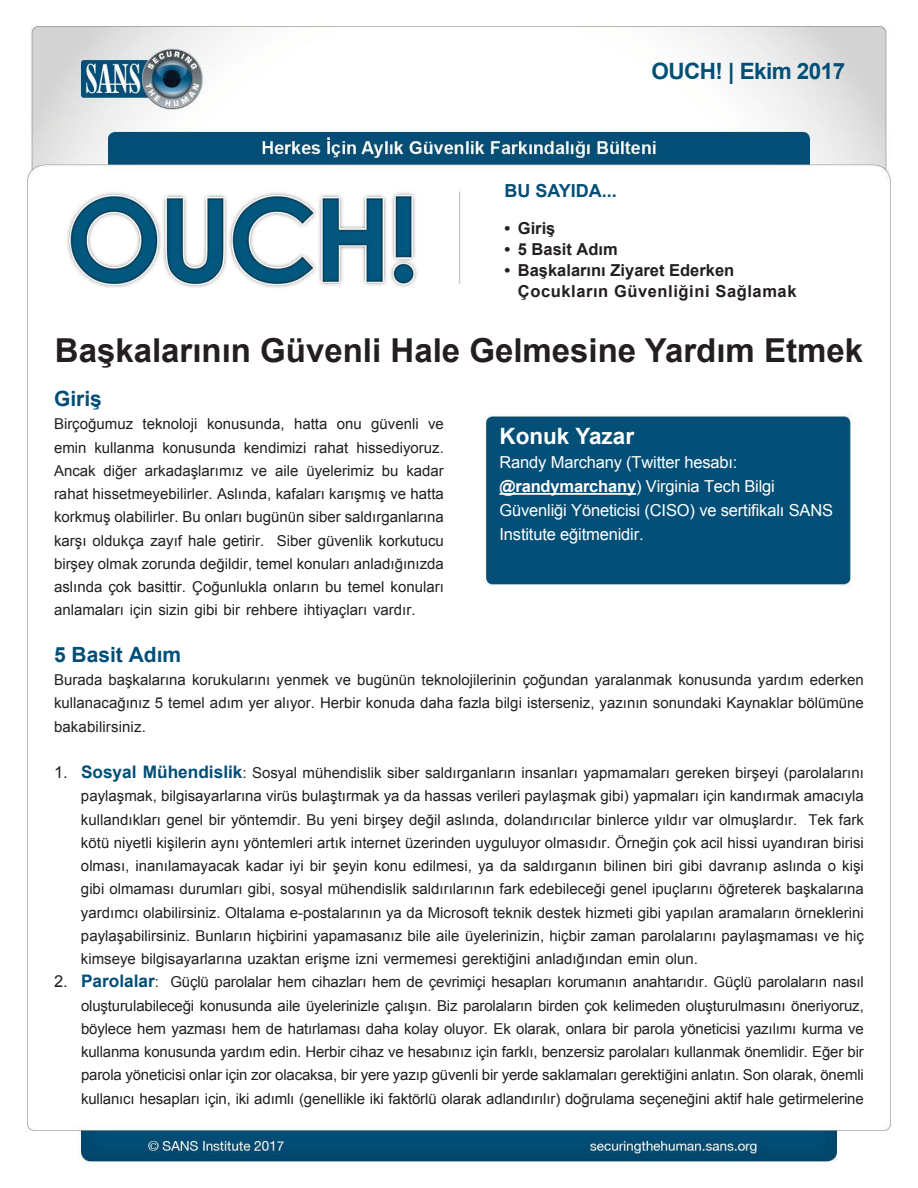
<style>
.page{position:relative;width:918px;height:1188px;background:#fff}
.page>*{position:absolute;margin:0;border:0;box-sizing:border-box;transform-origin:0 0}
.t1{font:700 33px "Arial";color:#231f20}
.t2{font:700 22.5px "Arial";letter-spacing:-.025em;color:#004f77}
.t3{font:700 22.5px "Arial";color:#fff}
.MainText{font:700 21px "Arial";color:#024e77}
.t4{font:700 18px "Arial";color:#024e77}
.t5{font:700 17.25px "Arial";color:#024e77}
.t6{font:16.5px/24px "Arial";letter-spacing:-.01em;color:#fff}
.MainText-2{font:700 16.5px "Arial";color:#231f20}
.MainText-3{font:700 16.5px "Arial";letter-spacing:.035em;color:#231f20}
.t7{font:16.5px "Arial";color:#231f20}
.MainText-4{font:15px/23.2px "Arial";color:#231f20}
.s1{font-weight:700}
</style>
<div class="page">
<img style="left:26px;top:25px;width:865px;height:1139px">
<hr style="left:500px;top:493px;width:136px;height:2px;background:#fff">
<p class="t2" style="left:652px;top:56px;width:195px">OUCH! | Ekim 2017</p>
<p class="t4" style="left:504px;top:178px;width:114px">BU SAYIDA...</p>
<p class="MainText-2" style="left:504px;top:217px;width:7px">•</p>
<p class="MainText-2" style="left:504px;top:238px;width:7px">•</p>
<p class="MainText-2" style="left:518px;top:217px;width:39px">Giriş</p>
<p class="MainText-2" style="left:518px;top:238px;width:101px">5 Basit Adım</p>
<p class="MainText-2" style="left:504px;top:259px;width:7px">•</p>
<p class="MainText-2" style="left:518px;top:259px;width:218px">Başkalarını Ziyaret Ederken</p>
<p class="MainText-3" style="left:518px;top:280px;width:280px">Çocukların Güvenliğini Sağlamak</p>
<p class="t1" style="left:55px;top:328px;width:810px">Başkalarının Güvenli Hale Gelmesine Yardım Etmek</p>
<p class="MainText" style="left:54px;top:385px;width:49px">Giriş</p>
<p class="MainText-4" style="left:371px;top:413px;width:49px">güvenli</p>
<p class="MainText-4" style="left:54px;top:413px;width:81px">Birçoğumuz</p>
<p class="MainText-4" style="left:143px;top:413px;width:57px">teknoloji</p>
<p class="MainText-4" style="left:207px;top:413px;width:79px">konusunda,</p>
<p class="MainText-4" style="left:294px;top:413px;width:35px">hatta</p>
<p class="MainText-4" style="left:337px;top:413px;width:27px">onu</p>
<p class="MainText-4" style="left:428px;top:413px;width:17px">ve</p>
<p class="t3" style="left:500px;top:421px;width:136px">Konuk Yazar</p>
<p class="t6" style="left:500px;top:451px;width:240px">Randy Marchany (Twitter hesabı:</p>
<p class="t6" style="left:500px;top:475px;width:335px"><span class="s1">@randymarchany</span>) Virginia Tech Bilgi<br>Güvenliği Yöneticisi (CISO) ve sertifikalı SANS<br>Institute eğitmenidir.</p>
<p class="MainText-4" style="left:54px;top:436px;width:34px">emin</p>
<p class="MainText-4" style="left:94px;top:436px;width:62px">kullanma</p>
<p class="MainText-4" style="left:162px;top:436px;width:75px">konusunda</p>
<p class="MainText-4" style="left:244px;top:436px;width:64px">kendimizi</p>
<p class="MainText-4" style="left:314px;top:436px;width:36px">rahat</p>
<p class="MainText-4" style="left:356px;top:436px;width:89px">hissediyoruz.</p>
<p class="MainText-4" style="left:306px;top:459px;width:69px">üyelerimiz</p>
<p class="MainText-4" style="left:54px;top:459px;width:43px">Ancak</p>
<p class="MainText-4" style="left:54px;top:482px;width:391px">rahat hissetmeyebilirler. Aslında, kafaları karışmış ve hatta</p>
<p class="MainText-4" style="left:54px;top:506px;width:391px">korkmuş olabilirler. Bu onları bugünün siber saldırganlarına</p>
<p class="MainText-4" style="left:277px;top:529px;width:169px">Siber güvenlik korkutucu</p>
<p class="MainText-4" style="left:104px;top:459px;width:35px">diğer</p>
<p class="MainText-4" style="left:145px;top:459px;width:100px">arkadaşlarımız</p>
<p class="MainText-4" style="left:275px;top:459px;width:25px">aile</p>
<p class="MainText-4" style="left:382px;top:459px;width:18px">bu</p>
<p class="MainText-4" style="left:406px;top:459px;width:39px">kadar</p>
<p class="MainText-4" style="left:251px;top:459px;width:17px">ve</p>
<p class="MainText-4" style="left:54px;top:529px;width:391px">karşı oldukça zayıf hale getirir.<br>birşey olmak zorunda değildir, temel konuları anladığınızda aslında çok basittir. Çoğunlukla onların bu temel konuları anlamaları için sizin gibi bir rehbere ihtiyaçları vardır.</p>
<p class="MainText" style="left:54px;top:640px;width:129px">5 Basit Adım</p>
<p class="MainText-4" style="left:54px;top:668px;width:811px;text-align:justify">Burada başkalarına korukularını yenmek ve bugünün teknolojilerinin çoğundan yaralanmak konusunda yardım ederken kullanacağınız 5 temel adım yer alıyor. Herbir konuda daha fazla bilgi isterseniz, yazının sonundaki Kaynaklar bölümüne bakabilirsiniz.</p>
<p class="MainText-4" style="left:243px;top:761px;width:623px">: Sosyal mühendislik siber saldırganların insanları yapmamaları gereken birşeyi (parolalarını</p>
<p class="t5" style="left:81px;top:761px;width:163px">Sosyal Mühendislik</p>
<p class="t7" style="left:54px;top:762px;width:15px">1.</p>
<p class="t7" style="left:54px;top:971px;width:15px">2.</p>
<p class="MainText-4" style="left:81px;top:785px;width:784px;text-align:right">paylaşmak, bilgisayarlarına virüs bulaştırmak ya da hassas verileri paylaşmak gibi) yapmaları için kandırmak amacıyla<br>Tek fark</p>
<p class="MainText-4" style="left:81px;top:808px;width:784px">kullandıkları genel bir yöntemdir. Bu yeni birşey değil aslında, dolandırıcılar binlerce yıldır var olmuşlardır.<br>kötü niyetli kişilerin aynı yöntemleri artık internet üzerinden uyguluyor olmasıdır. Örneğin çok acil hissi uyandıran birisi olması, inanılamayacak kadar iyi bir şeyin konu edilmesi, ya da saldırganın bilinen biri gibi davranıp aslında o kişi gibi olmaması durumları gibi, sosyal mühendislik saldırılarının fark edebileceği genel ipuçlarını öğreterek başkalarına yardımcı olabilirsiniz. Oltalama -e postalarının ya da Microsoft teknik destek hizmeti gibi yapılan aramaların örneklerini paylaşabilirsiniz. Bunların hiçbirini yapamasanız bile aile üyelerinizin, hiçbir zaman parolalarını paylaşmaması ve hiç kimseye bilgisayarlarına uzaktan erişme izni vermemesi gerektiğini anladığından emin olun.</p>
<p class="MainText-4" style="left:170px;top:971px;width:695px">Güçlü parolalar hem cihazları hem de çevrimiçi hesapları korumanın anahtarıdır. Güçlü parolaların nasıl</p>
<p class="t5" style="left:81px;top:970px;width:75px">Parolalar</p>
<p class="MainText-4" style="left:155px;top:971px;width:6px">:</p>
<p class="MainText-4" style="left:81px;top:994px;width:784px;text-align:justify">oluşturulabileceği konusunda aile üyelerinizle çalışın. Biz parolaların birden çok kelimeden oluşturulmasını öneriyoruz, böylece hem yazması hem de hatırlaması daha kolay oluyor. Ek olarak, onlara bir parola yöneticisi yazılımı kurma ve kullanma konusunda yardım edin. Herbir cihaz ve hesabınız için farklı, benzersiz parolaları kullanmak önemlidir. Eğer bir parola yöneticisi onlar için zor olacaksa, bir yere yazıp güvenli bir yerde saklamaları gerektiğini anlatın. Son olarak, önemli kullanıcı hesapları için, iki adımlı (genellikle iki faktörlü olarak adlandırılır) doğrulama seçeneğini aktif hale getirmelerine</p>
</div>
